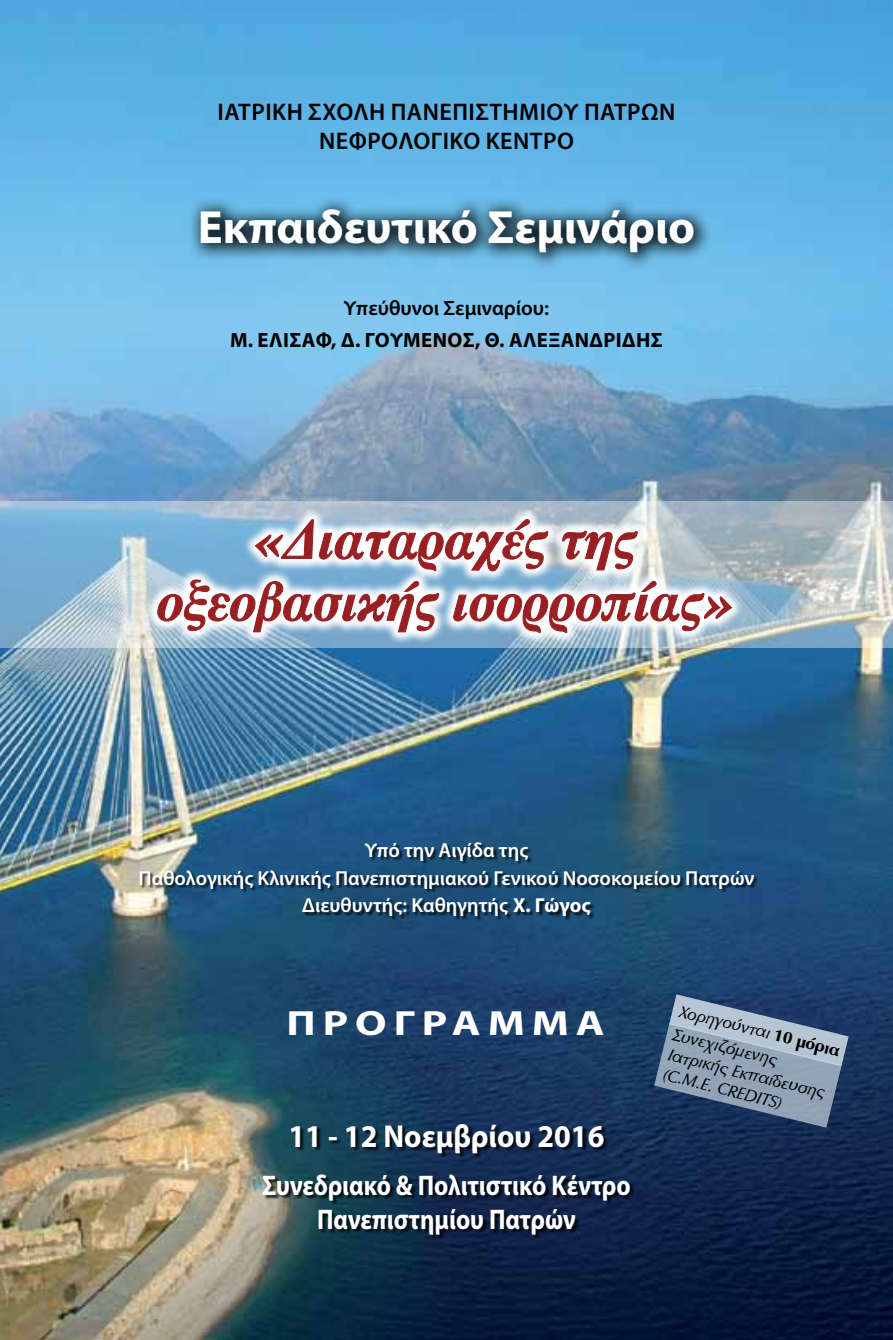
<style>
.page{position:relative;width:893px;height:1340px;background:#fff}
.page>*{position:absolute;margin:0;border:0;box-sizing:border-box;transform-origin:0 0}
.t1{font:italic 56.93px/61.9px "UB Times Bold";color:#981f22;text-align:center}
.t2{font:700 46.8px "Myriad Pro";color:#fff}
.t3{font:700 35.1px "Myriad Pro";letter-spacing:.16em;color:#fff;scale:1.25 1}
.t4{font:700 31.72px "Myriad Pro";color:#fff;scale:.95 1}
.t5{font:700 28.35px/34.2px "Myriad Pro";color:#fff;text-align:center;scale:.87 1}
.t6{font:600 24.07px/28.8px "Myriad Pro";letter-spacing:.02em;color:#000;text-align:center}
.t7{font:700 20.7px "Myriad Pro";letter-spacing:.02em;color:#000}
.t8{font:600 20.7px "Myriad Pro";color:#000}
.t9{font:600 20.25px/27.4px "Myriad Pro";color:#fff;text-align:center}
.t10{font:16.88px/20.5px "UB Optima Italic";color:#000}
.s1{font-weight:700}
.s2{font-family:"UB Optima Bold"}
</style>
<div class="page">
<img style="left:0;top:0;width:893px;height:1339px">
<div style="left:264px;top:1124px;width:371px;height:114px;background:#000;opacity:.75"></div>
<svg style="left:0;top:501px;width:893px;height:146px;background:#a3bdcd"></svg>
<svg style="left:144px;top:506px;width:601px;height:139px;background:#a3bfd2"></svg>
<svg style="left:254px;top:519px;width:294px;height:52px"></svg>
<svg style="left:562px;top:530px;width:76px;height:40px"></svg>
<svg style="left:157px;top:579px;width:282px;height:53px"></svg>
<svg style="left:453px;top:580px;width:280px;height:53px"></svg>
<div style="left:141px;top:843px;width:617px;height:77px;background:#000;opacity:.75"></div>
<svg style="left:654px;top:994px;width:195px;height:133px;background:#6e839e"></svg>
<div style="left:187px;top:195px;width:526px;height:75px;background:#000;opacity:.8"></div>
<p class="t6" style="left:218px;top:97px;width:459px">ΙΑΤΡΙΚΗ ΣΧΟΛΗ ΠΑΝΕΠΙΣΤΗΜΙΟΥ ΠΑΤΡΩΝ<br>ΝΕΦΡΟΛΟΓΙΚΟ ΚΕΝΤΡΟ</p>
<h2 class="t2" style="left:198px;top:196px;width:499px">Εκπαιδευτικό Σεμινάριο</h2>
<p class="t8" style="left:344px;top:295px;width:207px">Υπεύθυνοι Σεμιναρίου:</p>
<p class="t7" style="left:230px;top:326px;width:434px">Μ. ΕΛΙΣΑΦ, Δ. ΓΟΥΜΕΝΟΣ, Θ. ΑΛΕΞΑΝΔΡΙΔΗΣ</p>
<h1 class="t1" style="left:158px;top:509px;width:578px">«Διαταραχές της οξεοβασικής ισορροπίας»</h1>
<p class="t9" style="left:139px;top:836px;width:617px">Υπό την Αιγίδα της<br>Παθολογικής Κλινικής Πανεπιστημιακού Γενικού Νοσοκομείου Πατρών<br>Διευθυντής: Καθηγητής <span class="s1">Χ. Γώγος</span></p>
<h3 class="t3" style="left:286px;top:999px;width:256px">ΠΡΟΓΡΑΜΜΑ</h3>
<h3 class="t4" style="left:289px;top:1115px;width:334px">11 - 12 Νοεμβρίου 2016</h3>
<h3 class="t5" style="left:262px;top:1167px;width:425px">Συνεδριακό &amp; Πολιτιστικό Κέντρο<br>Πανεπιστημίου Πατρών</h3>
<p class="t10" style="left:682px;top:1001px;width:166px;rotate:14deg">Χορηγούνται <span class="s2">10 μόρια</span></p>
<p class="t10" style="left:676px;top:1025px;width:109px;rotate:14deg">Συνεχιζόμενης</p>
<p class="t10" style="left:671px;top:1044px;width:163px;rotate:14deg">Ιατρικής Εκπαίδευσης (C.M.E. Credits)</p>
</div>
